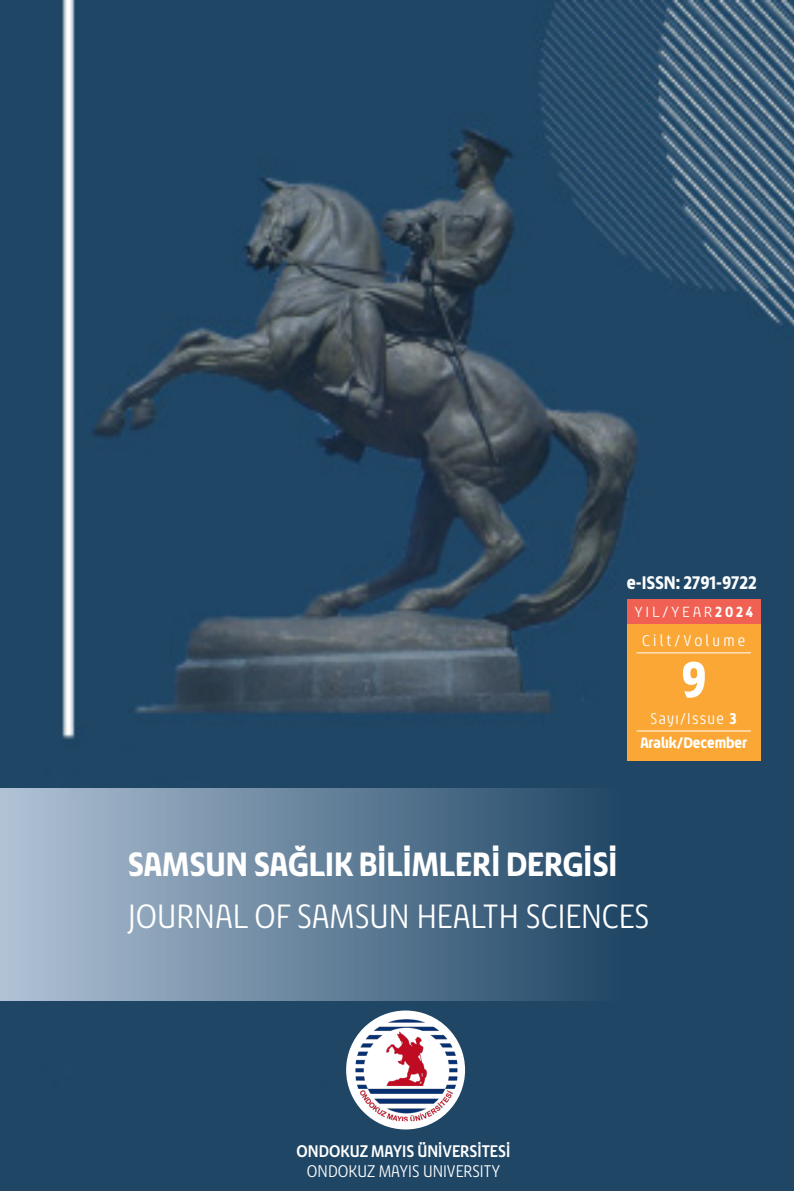
<style>
.page{position:relative;width:794px;height:1191px;background:#fff}
.page>*{position:absolute;margin:0;border:0;box-sizing:border-box;transform-origin:0 0}
.Dipnottt{font:52.5px "Chypre Con Bla";color:#fff}
.Dipnottt-2{font:35px "Chypre Con Boo";color:#fff}
.Dipnottt-3{font:35px "Chypre Con Bla";color:#fff}
.Dipnottt-4{font:18.9px "Chypre Con Bla";color:#fbfdfe}
.Dipnottt-5{font:17.5px "Chypre Con Bol";color:#fff}
.Dipnottt-6{font:17.5px "Chypre Con Boo";color:#fff}
.Dipnottt-7{font:16.1px "Chypre Con Boo";letter-spacing:.08em;color:#fff}
.Dipnottt-8{font:16.1px "Chypre Con Boo";letter-spacing:.2em;color:#fff}
.Dipnottt-9{font:15.75px "Chypre Con Bla";color:#fff}
.Dipnottt-10{font:15.22px "Chypre Nor Boo";letter-spacing:.18em;color:#fff}
.s1{font-family:"Chypre Con Bla"}
</style>
<div class="page">
<img style="left:0;top:0;width:794px;height:1191px">
<div style="left:626px;top:599px;width:134px;height:161px;background:#faa736"></div>
<div style="left:626px;top:599px;width:134px;height:25px;background:#f16153"></div>
<hr style="left:636px;top:652px;width:115px;height:1px;background:#fff">
<hr style="left:636px;top:730px;width:115px;height:1px;background:#fff">
<div style="left:346px;top:1010px;width:119px;height:119px;background:#fff;border-radius:50%"></div>
<img style="left:355px;top:1019px;width:102px;height:102px">
<div style="left:0;top:788px;width:704px;height:212px;background:linear-gradient(to right,#afc1d4,#113a5a)"></div>
<p class="Dipnottt-4" style="left:626px;top:571px;width:132px">e-ISSN: 2791-9722</p>
<p class="Dipnottt-10" style="left:634px;top:603px;width:120px">YIL/YEAR<span class="s1">2024</span></p>
<p class="Dipnottt-8" style="left:642px;top:631px;width:105px">Cilt/Volume</p>
<p class="Dipnottt" style="left:681px;top:649px;width:27px">9</p>
<p class="Dipnottt-9" style="left:640px;top:733px;width:108px">Aralık/December</p>
<p class="Dipnottt-7" style="left:650px;top:709px;width:88px">Sayı/Issue <span class="s1">3</span></p>
<p class="Dipnottt-3" style="left:128px;top:843px;width:491px">SAMSUN SAĞLIK BİLİMLERİ DERGİSİ</p>
<p class="Dipnottt-2" style="left:128px;top:896px;width:523px">JOURNAL OF SAMSUN HEALTH SCIENCES</p>
<p class="Dipnottt-5" style="left:297px;top:1140px;width:215px">ONDOKUZ MAYIS ÜNİVERSİTESİ</p>
<p class="Dipnottt-6" style="left:307px;top:1160px;width:195px">ONDOKUZ MAYIS UNIVERSITY</p>
</div>
